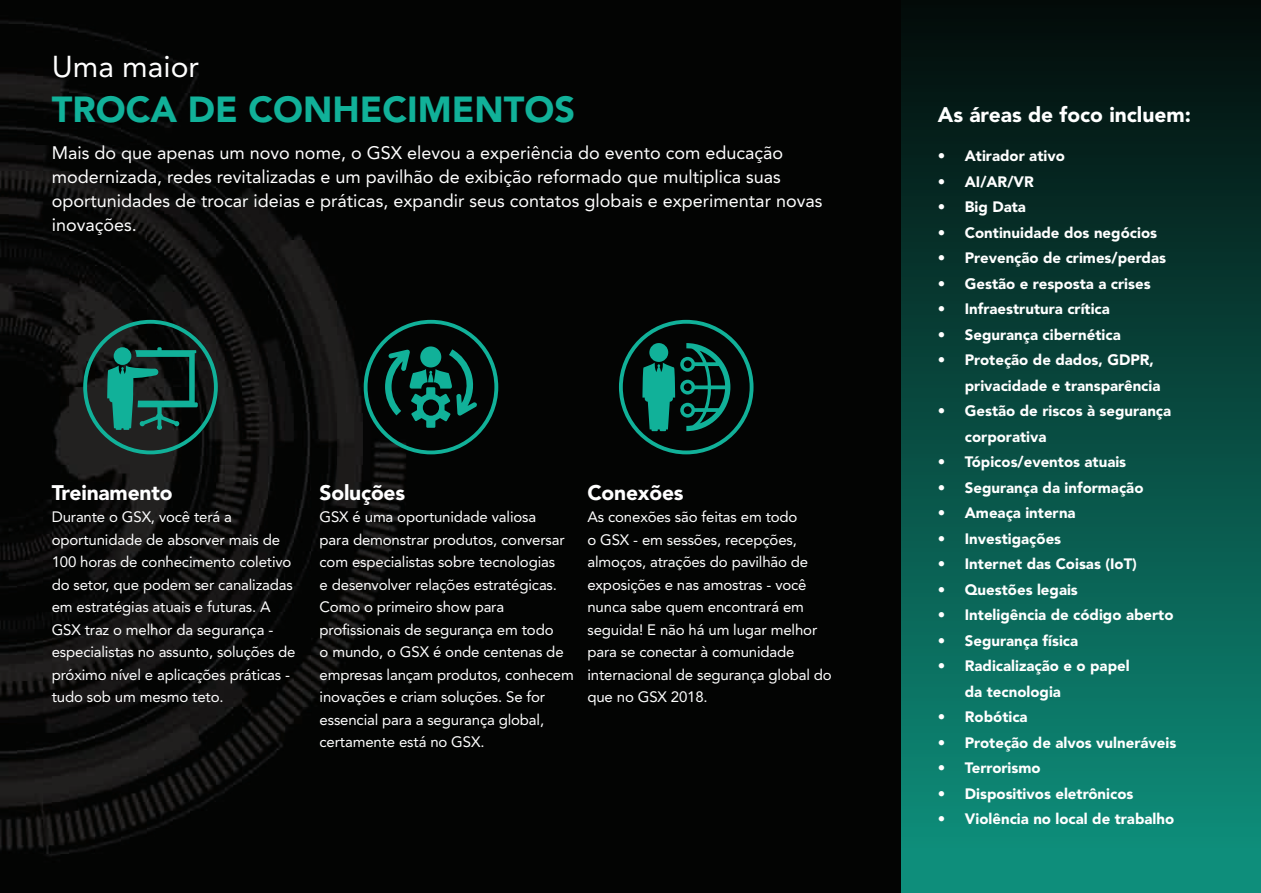
<style>
.page{position:relative;width:1261px;height:893px;background:#fff}
.page>*{position:absolute;margin:0;border:0;box-sizing:border-box;transform-origin:0 0}
.t1{font:900 36px "Avenir LT Std";color:#11b199}
.t2{font:30px "Avenir LT Std";color:#fff}
.t3{font:900 21px "Avenir LT Std";letter-spacing:-.01em;color:#fff}
.t4{font:18px/24px "Avenir LT Std";color:#fff}
.t5{font:15px/22.5px "Avenir LT Std";letter-spacing:-.01em;color:#fff}
.t6{font:900 15px/25.5px "Avenir LT Std";color:#fff}
</style>
<div class="page">
<img style="left:0;top:0;width:901px;height:893px">
<div style="left:901px;top:0;width:360px;height:893px;background:linear-gradient(to bottom,#030a08,#0e9480)"></div>
<svg style="left:83px;top:320px;width:135px;height:134px;background:#153d37"></svg>
<svg style="left:619px;top:320px;width:134px;height:134px;background:#06352d"></svg>
<svg style="left:364px;top:320px;width:134px;height:134px;background:#062e28"></svg>
<h2 class="t2" style="left:52px;top:49px;width:149px">Uma maior</h2>
<h1 class="t1" style="left:52px;top:87px;width:525px">TROCA DE CONHECIMENTOS</h1>
<p class="t4" style="left:52px;top:141px;width:772px">Mais do que apenas um novo nome, o GSX elevou a experiência do evento com educação modernizada, redes revitalizadas e um pavilhão de exibição reformado que multiplica suas oportunidades de trocar ideias e práticas, expandir seus contatos globais e experimentar novas inovações.</p>
<h3 class="t3" style="left:52px;top:480px;width:122px">Treinamento</h3>
<p class="t5" style="left:52px;top:506px;width:245px">Durante o GSX, você terá a oportunidade de absorver mais de<br>100 horas de conhecimento coletivo do setor, que podem ser canalizadas em estratégias atuais e futuras. A<br>GSX traz o melhor da segurança - especialistas no assunto, soluções de próximo nível e aplicações práticas - tudo sob um mesmo teto.</p>
<h3 class="t3" style="left:319px;top:480px;width:87px">Soluções</h3>
<p class="t5" style="left:319px;top:506px;width:256px">GSX é uma oportunidade valiosa<br>para demonstrar produtos, conversar com especialistas sobre tecnologias<br>e desenvolver relações estratégicas.<br>Como o primeiro show para profissionais de segurança em todo<br>o mundo, o GSX é onde centenas de empresas lançam produtos, conhecem inovações e criam soluções. Se for essencial para a segurança global, certamente está no GSX.</p>
<h3 class="t3" style="left:587px;top:480px;width:98px">Conexões</h3>
<p class="t5" style="left:587px;top:506px;width:246px">As conexões são feitas em todo<br>o GSX - em sessões, recepções, almoços, atrações do pavilhão de exposições e nas amostras - você nunca sabe quem encontrará em seguida! E não há um lugar melhor para se conectar à comunidade internacional de segurança global do que no GSX 2018.</p>
<h3 class="t3" style="left:937px;top:102px;width:255px">As áreas de foco incluem:</h3>
<p class="t6" style="left:937px;top:143px;width:128px">• Atirador ativo</p>
<p class="t6" style="left:937px;top:169px;width:97px">• AI/AR/VR</p>
<p class="t6" style="left:937px;top:194px;width:90px">• Big Data</p>
<p class="t6" style="left:937px;top:220px;width:221px">• Continuidade dos negócios</p>
<p class="t6" style="left:937px;top:245px;width:230px">• Prevenção de crimes/perdas</p>
<p class="t6" style="left:937px;top:271px;width:214px">• Gestão e resposta a crises</p>
<p class="t6" style="left:937px;top:296px;width:173px">• Infraestrutura crítica</p>
<p class="t6" style="left:937px;top:322px;width:184px">• Segurança cibernética</p>
<p class="t6" style="left:964px;top:347px;width:197px;text-indent:-27px">• Proteção de dados, GDPR, privacidade e transparência</p>
<p class="t6" style="left:964px;top:398px;width:208px;text-indent:-27px">• Gestão de riscos à segurança corporativa</p>
<p class="t6" style="left:937px;top:449px;width:190px">• Tópicos/eventos atuais</p>
<p class="t6" style="left:937px;top:475px;width:207px">• Segurança da informação</p>
<p class="t6" style="left:937px;top:500px;width:139px">• Ameaça interna</p>
<p class="t6" style="left:937px;top:526px;width:125px">• Investigações</p>
<p class="t6" style="left:937px;top:551px;width:201px">• Internet das Coisas (IoT)</p>
<p class="t6" style="left:937px;top:577px;width:142px">• Questões legais</p>
<p class="t6" style="left:937px;top:602px;width:237px">• Inteligência de código aberto</p>
<p class="t6" style="left:937px;top:628px;width:142px">• Segurança física</p>
<p class="t6" style="left:964px;top:653px;width:166px;text-indent:-27px">• Radicalização e o papel da tecnologia</p>
<p class="t6" style="left:937px;top:704px;width:91px">• Robótica</p>
<p class="t6" style="left:937px;top:730px;width:240px">• Proteção de alvos vulneráveis</p>
<p class="t6" style="left:937px;top:755px;width:104px">• Terrorismo</p>
<p class="t6" style="left:937px;top:781px;width:197px">• Dispositivos eletrônicos</p>
<p class="t6" style="left:937px;top:806px;width:238px">• Violência no local de trabalho</p>
</div>
